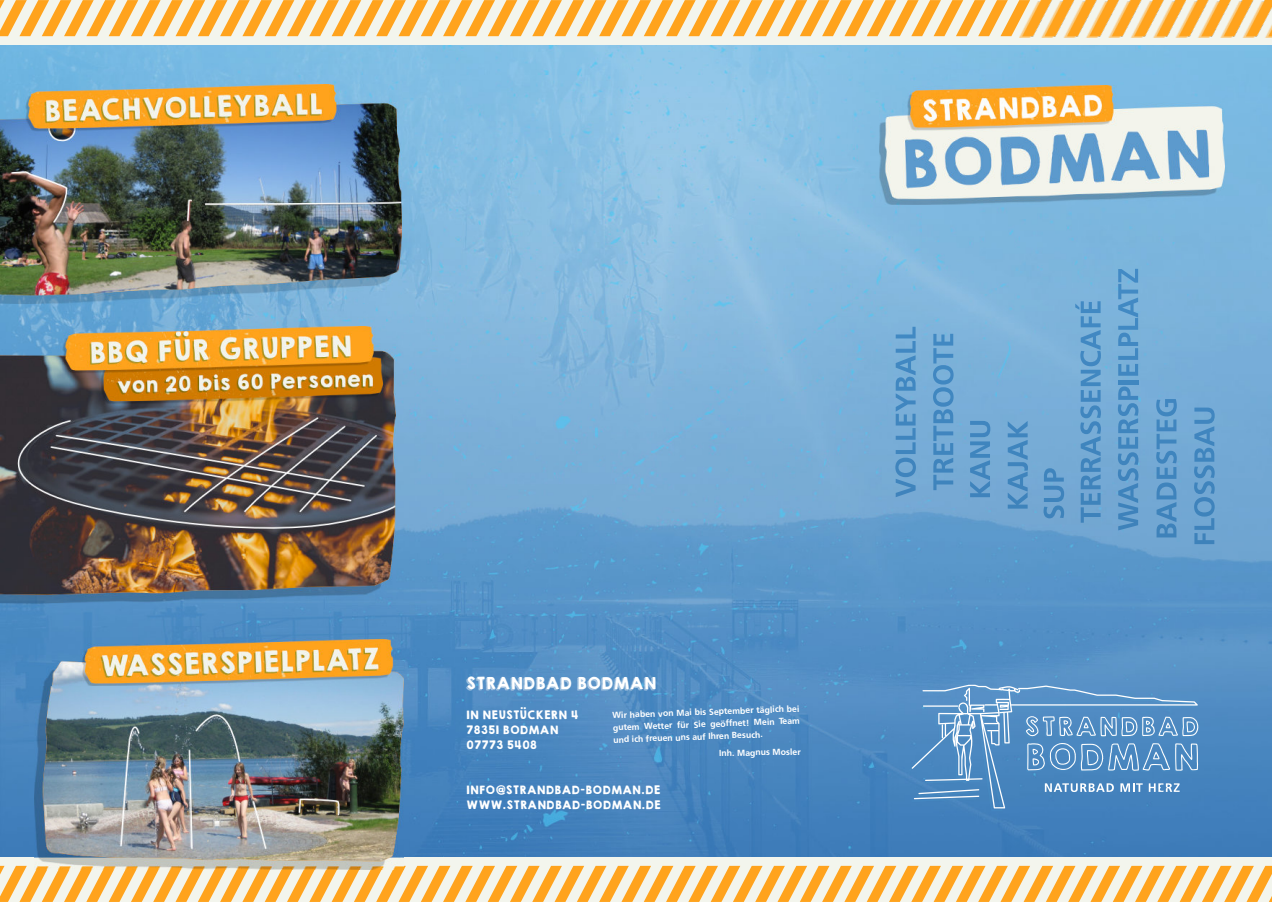
<style>
.page{position:relative;width:1272px;height:902px;background:#fff}
.page>*{position:absolute;margin:0;border:0;box-sizing:border-box;transform-origin:0 0}
.t1{font:15px "KGHAPPY";color:#fff}
.t2{font:10.5px/15px "KGHAPPY Solid";color:#fff}
.t3{font:700 8.7px/12.3px "Frutiger LT Std";color:#fff;text-align:justify}
</style>
<div class="page">
<img style="left:0;top:45px;width:1271px;height:812px">
<img style="left:909px;top:687px;width:286px;height:124px">
<svg style="left:911px;top:685px;width:287px;height:123px;background:#6196c8"></svg>
<div style="left:0;top:0;width:1271px;height:45px;background:#f3f5ed"></div>
<div style="left:0;top:857px;width:1271px;height:45px;background:#f3f5ed"></div>
<svg style="left:0;top:866px;width:1271px;height:36px"></svg>
<svg style="left:0;top:0;width:1020px;height:36px"></svg>
<img style="left:1020px;top:0;width:251px;height:38px">
<img style="left:0;top:85px;width:401px;height:219px">
<img style="left:35px;top:661px;width:369px;height:208px">
<img style="left:0;top:327px;width:395px;height:359px">
<svg style="left:970px;top:421px;width:20px;height:76px;background:#5b98c9"></svg>
<svg style="left:1117px;top:386px;width:21px;height:144px;background:#5c99ca"></svg>
<hr style="left:1118px;top:380px;width:20px;height:4px;background:#4087c0">
<svg style="left:1118px;top:269px;width:20px;height:107px;background:#61a0cf"></svg>
<svg style="left:1156px;top:399px;width:20px;height:138px;background:#5b98c9"></svg>
<svg style="left:1194px;top:408px;width:20px;height:136px;background:#5b98c9"></svg>
<svg style="left:933px;top:334px;width:20px;height:156px;background:#5f9bcc"></svg>
<svg style="left:895px;top:327px;width:21px;height:170px;background:#629ecd"></svg>
<svg style="left:1007px;top:421px;width:21px;height:88px;background:#5e99ca"></svg>
<svg style="left:1043px;top:468px;width:21px;height:50px"></svg>
<svg style="left:1075px;top:301px;width:26px;height:222px;background:#649fce"></svg>
<img style="left:880px;top:85px;width:344px;height:119px">
<h1 class="t1" style="left:466px;top:671px;width:192px">STRANDBAD BODMAN</h1>
<p class="t2" style="left:466px;top:707px;width:114px">IN NEUSTÜCKERN 4<br>78351 BODMAN<br>07773 5408</p>
<p class="t2" style="left:466px;top:782px;width:196px">INFO@STRANDBAD-BODMAN.DE<br>WWW.STRANDBAD-BODMAN.DE</p>
<p class="t3" style="left:612px;top:710px;width:189px;rotate:-2deg">Wir haben von Mai bis September täglich bei gutem Wetter für Sie geöffnet! Mein Team und ich freuen uns auf Ihren Besuch.</p>
<p class="t3" style="left:719px;top:748px;width:83px;rotate:-1deg">Inh. Magnus Mosler</p>
</div>
